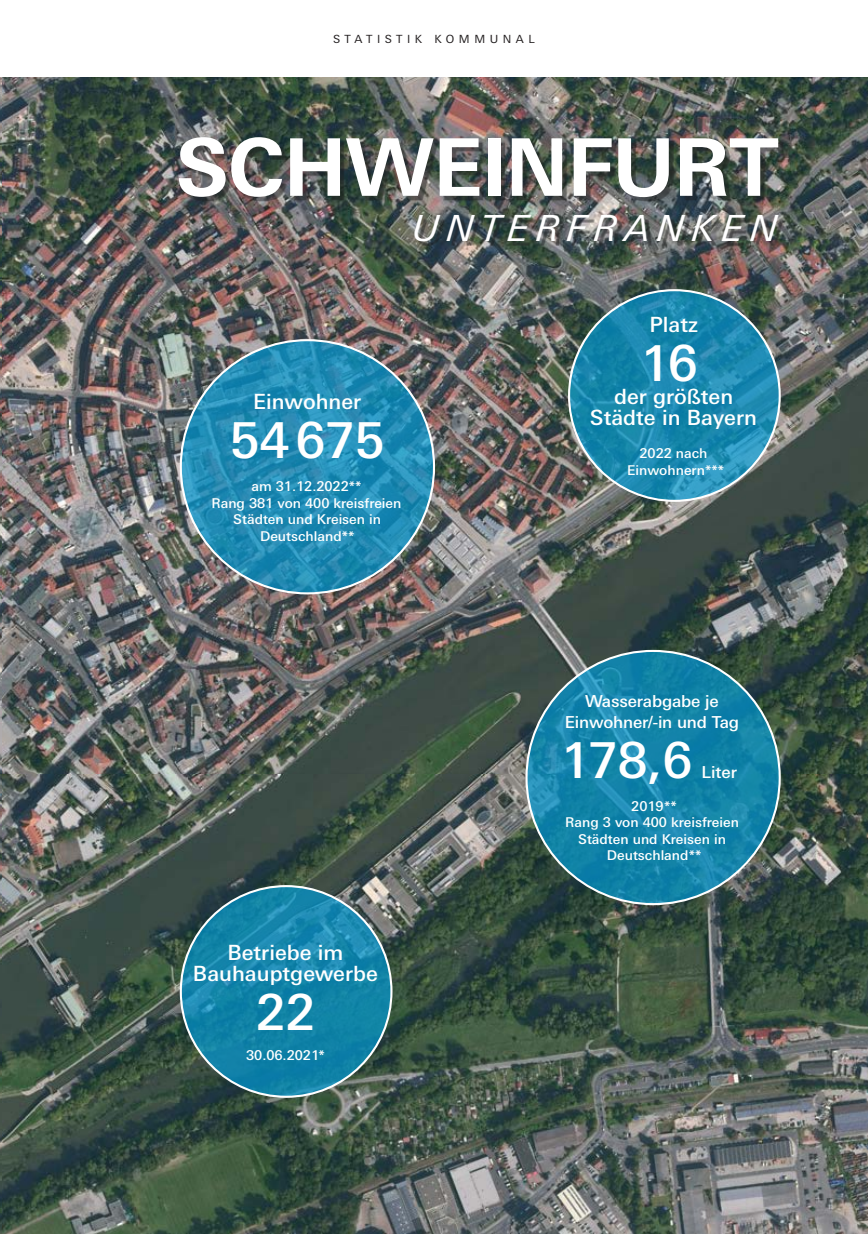
<style>
.page{position:relative;width:868px;height:1234px;background:#fff}
.page>*{position:absolute;margin:0;border:0;box-sizing:border-box;transform-origin:0 0}
.t1{font:79.5px "Univers Next Pro Bold 2";letter-spacing:-.02em;color:#fff}
.t2{font:49.5px "Univers Next Pro Medium 2";color:#fff}
.t3{font:italic 36px "Univers Next Pro";letter-spacing:.185em;color:#fff}
.t4{font:21px/21px "Univers Next Pro Medium 2";color:#fff;text-align:center}
.t5{font:16.5px/21px "Univers Next Pro Medium 2";letter-spacing:-.01em;color:#fff;text-align:center}
.t6{font:13.5px/16.5px "Univers Next Pro Medium 2";color:#fff;text-align:center}
.t7{font:11.25px "Univers Next Pro Regular 3";letter-spacing:.4em;color:#231f20}
</style>
<div class="page">
<img style="left:0;top:77px;width:867px;height:1156px">
<div style="left:183px;top:141px;width:600px;height:105px;background:#1d1e1f;opacity:.5"></div>
<svg style="left:181px;top:340px;width:253px;height:253px;background:#258db6"></svg>
<svg style="left:181px;top:885px;width:210px;height:211px;background:#1786ab"></svg>
<svg style="left:569px;top:290px;width:210px;height:210px;background:#1e8bb1"></svg>
<svg style="left:526px;top:650px;width:253px;height:253px;background:#1685ab"></svg>
<p class="t7" style="left:333px;top:32px;width:203px">STATISTIK KOMMUNAL</p>
<h1 class="t1" style="left:175px;top:120px;width:605px">SCHWEINFURT</h1>
<h3 class="t3" style="left:412px;top:207px;width:367px">UNTERFRANKEN</h3>
<h3 class="t4" style="left:253px;top:390px;width:110px">Einwohner</h3>
<h2 class="t2" style="left:230px;top:411px;width:156px">54675</h2>
<p class="t6" style="left:211px;top:478px;width:191px">am 31.12.2022**<br>Rang 381 von 400 kreisfreien<br>Städten und Kreisen in<br>Deutschland**</p>
<h3 class="t4" style="left:193px;top:941px;width:186px">Betriebe im<br>Bauhauptgewerbe</h3>
<h2 class="t2" style="left:256px;top:982px;width:61px">22</h2>
<p class="t6" style="left:246px;top:1046px;width:80px">30.06.2021*</p>
<h3 class="t4" style="left:649px;top:314px;width:50px">Platz</h3>
<h2 class="t2" style="left:640px;top:334px;width:59px">16</h2>
<h3 class="t4" style="left:590px;top:386px;width:168px">der größten<br>Städte in Bayern</h3>
<p class="t6" style="left:627px;top:445px;width:98px">2022 nach<br>Einwohnern***</p>
<p class="t5" style="left:564px;top:690px;width:176px">Wasserabgabe je<br>Einwohner/-in und Tag</p>
<h2 class="t2" style="left:560px;top:730px;width:133px">178,6</h2>
<p class="t5" style="left:701px;top:761px;width:37px">Liter</p>
<p class="t6" style="left:565px;top:797px;width:175px">2019**<br>Rang 3 von 400 kreisfreien<br>Städten und Kreisen in<br>Deutschland**</p>
</div>
